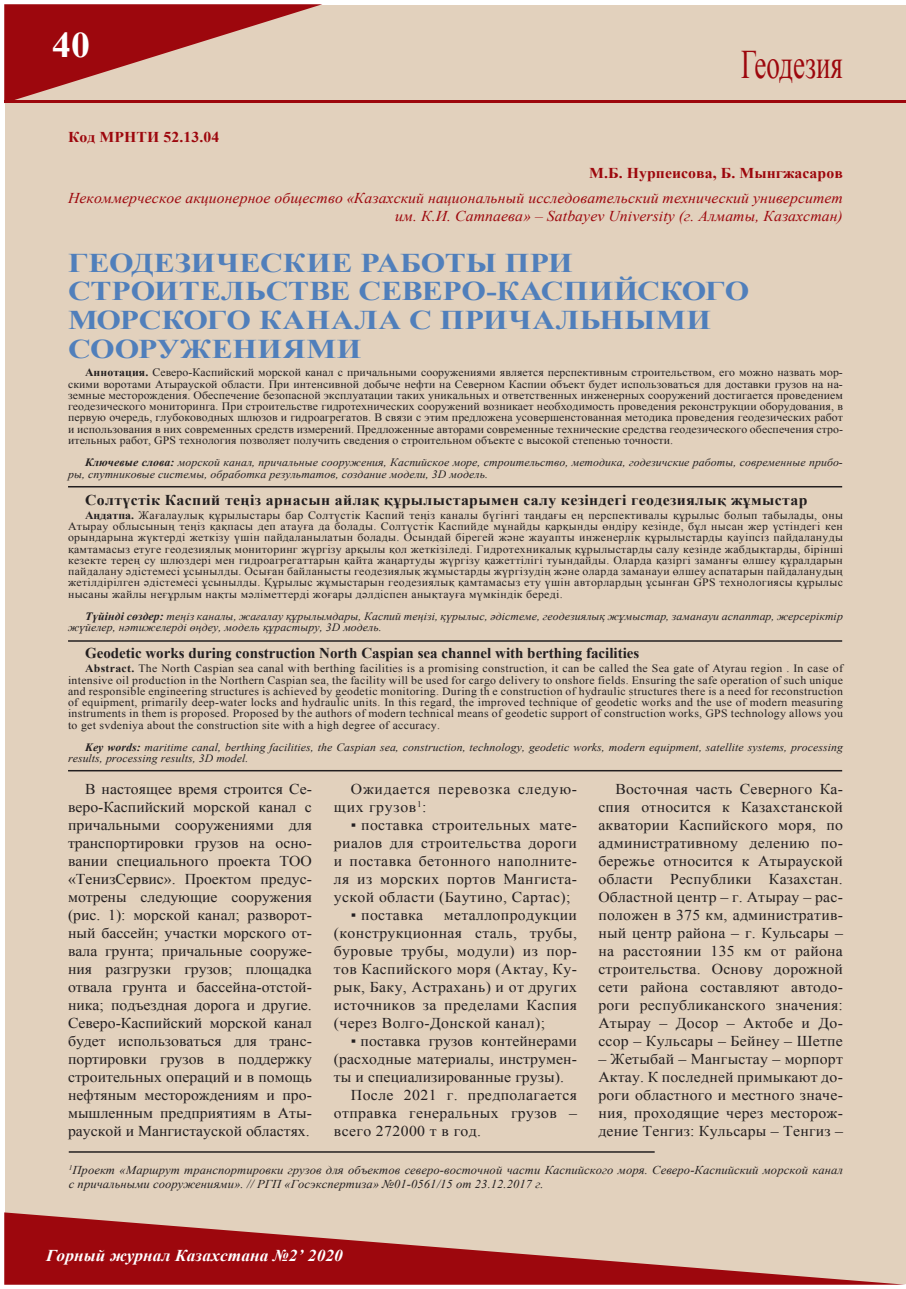
<style>
.page{position:relative;width:906px;height:1289px;background:#fff}
.page>*{position:absolute;margin:0;border:0;box-sizing:border-box;transform-origin:0 0}
.t1{font:40.5px "Times New Roman";color:#9d070d;scale:.67 1}
.t2{font:700 36px "Times New Roman";color:#fff;scale:1.05 1}
.t3{font:700 27px/28.5px "Times New Roman";letter-spacing:.005em;color:#507fbb;scale:1.17 1}
.t4{font:italic 700 16.5px "Times New Roman";letter-spacing:.005em;color:#fff;scale:1.05 1}
.t5{font:15px/18px "Times New Roman";letter-spacing:.015em;color:#231f20;text-align:justify;scale:1.05 1}
.t6{font:italic 15px/18px "Times New Roman";letter-spacing:.005em;color:#9d070d;text-align:right;scale:1.05 1}
.t7{font:700 15px "Times New Roman";letter-spacing:.025em;color:#231f20;scale:1.05 1}
.t8{font:700 15px "Times New Roman";color:#231f20}
.t9{font:700 15px "Times New Roman";letter-spacing:.005em;color:#9d070d;scale:1.05 1}
.t10{font:15px/18px "Times New Roman";letter-spacing:.045em;color:#231f20;scale:1.05 1}
.t11{font:italic 12px/14.4px "Times New Roman";letter-spacing:.005em;color:#231f20;scale:1.05 1}
.t12{font:11.25px/11.2px "Times New Roman";letter-spacing:.025em;color:#231f20;text-align:justify;scale:1.05 1}
.t13{font:italic 11.25px/11.2px "Times New Roman";letter-spacing:.005em;color:#231f20;scale:1.05 1}
.s1{font-weight:700}
</style>
<div class="page">
<div style="left:5px;top:5px;width:900px;height:1278px;background:#e2d1bd"></div>
<svg style="left:4px;top:4px;width:318px;height:96px"></svg>
<svg style="left:4px;top:1212px;width:902px;height:72px"></svg>
<hr style="left:4px;top:100px;width:902px;height:3px;background:#9d070d">
<hr style="left:68px;top:770px;width:774px;height:1px;background:#231f20">
<hr style="left:68px;top:640px;width:774px;height:1px;background:#231f20">
<hr style="left:68px;top:486px;width:774px;height:1px;background:#231f20">
<hr style="left:69px;top:1151px;width:585px;height:1px;background:#231f20">
<h2 class="t2" style="left:52px;top:20px;width:38px">40</h2>
<h3 class="t9" style="left:68px;top:127px;width:56px">Код МРНТ</h3>
<h3 class="t9" style="left:147px;top:127px;width:70px">И 52.13.04</h3>
<h1 class="t1" style="left:741px;top:37px;width:153px">Геодезия</h1>
<h3 class="t9" style="left:589px;top:163px;width:243px">М.Б. Нурпеисова, Б. Мынгжасаров</h3>
<h3 class="t6" style="left:68px;top:189px;width:739px">Некоммерческое акционерное общество «Казахский национальный исследовательский технический университет им. К.И. Сатпаева» – Satbayev University (г. Алматы, Казахстан)</h3>
<h3 class="t3" style="left:68px;top:248px;width:126px">Геодезиче</h3>
<h3 class="t3" style="left:260px;top:248px;width:40px">ские</h3>
<h3 class="t3" style="left:68px;top:248px;width:427px;text-indent:292px">работы при строительстве севе</h3>
<h3 class="t3" style="left:68px;top:276px;width:584px;text-indent:374px">ро-каспийского морского канала с причальными сооружениями</h3>
<p class="t12" style="left:68px;top:367px;width:739px;text-indent:17px"><span class="s1">Аннотация.</span> Северо-Каспийский морской канал с причальными сооружениями является перспективным строительством, его можно назвать мор&shy;скими воротами Атырауской области. При интенсивной добыче нефти на Северном Каспии объект будет использоваться для доставки грузов на на&shy;земные месторождения. Обеспечение безопасной эксплуатации таких уникальных и ответственных инженерных сооружений достигается проведением геодезического мониторинга. При строительстве гидротехнических сооружений возникает необходимость проведения реконструкции оборудования, в первую очередь, глубоководных шлюзов и гидроагрегатов. В связи с этим предложена усовершенстованная методика проведения геодезических работ и использования в них современных средств измерений. Предложенные авторами современные технические средства геодезического обеспечения стро&shy;ительных работ, GPS технология позволяет получить сведения о строительном объекте с высокой степенью точности.</p>
<p class="t13" style="left:68px;top:456px;width:739px;text-indent:17px"><span class="s1">Ключевые слова:</span> морской канал, причальные сооружения, Каспийское море, строительство, методика, годезичские работы, современные прибо&shy;ры, спутниковые системы, обработка результатов, создание модели, 3D модель.</p>
<h3 class="t7" style="left:85px;top:489px;width:689px">Солтүстік Каспий теңіз арнасын айлақ құрылыстарымен салу кезіндегі геодезиялық жұмыстар</h3>
<p class="t12" style="left:68px;top:509px;width:739px;text-indent:17px"><span class="s1">Аңдатпа.</span> Жағалаулық құрылыстары бар Солтүстік Каспий теңіз каналы бүгінгі таңдағы ең перспективалы құрылыс болып табылады, оны Атырау облысының теңіз қақпасы деп атауға да болады. Солтүстік Каспийде мұнайды қарқынды өндіру кезінде, бұл нысан жер үстіндегі кен орындарына жүктерді жеткізу үшін пайдаланылатын болады. Осындай бірегей және жауапты инженерлік құрылыстарды қауіпсіз пайдалануды қамтамасыз етуге геодезиялық мониторинг жүргізу арқылы қол жеткізіледі. Гидротехникалық құрылыстарды салу кезінде жабдықтарды, бірінші кезекте терең су шлюздері мен гидроагрегаттарын қайта жаңартуды жүргізу қажеттілігі туындайды. Оларда қазіргі заманғы өлшеу құралдарын пайдалану әдістемесі ұсынылды. Осыған байланысты геодезиялық жұмыстарды жүргізудің және оларда заманауи өлшеу аспатарын пайдаланудың жетілдірілген әдістемесі ұсынылды. Құрылыс жұмыстарын геодезиялық қамтамасыз ету үшін авторлардың ұсынған GPS технологиясы құрылыс нысаны жайлы неғұрлым нақты мәліметтерді жоғары дәлдіспен анықтауға мүмкіндік береді.</p>
<p class="t13" style="left:68px;top:610px;width:739px;text-indent:17px"><span class="s1">Түйінді сөздер:</span> теңіз каналы, жағалау құрылымдары, Каспий теңізі, қүрылыс, әдістеме, геодезиялық жұмыстар, заманауи аспаптар, жерсеріктір жүйелер, нәтижелерді өңдеу, модель құрастыру, 3D модель.</p>
<h3 class="t8" style="left:85px;top:642px;width:556px">Geodetic works during construction North Caspian sea channel with berthing facilities</h3>
<p class="t12" style="left:68px;top:662px;width:739px;text-indent:17px"><span class="s1">Abstract.</span> The North Caspian sea canal with berthing facilities is a promising construction, it can be called the Sea gate of Atyrau region . In case of intensive oil production in the Northern Caspian sea, the facility will be used for cargo delivery to onshore fields. Ensuring the safe operation of such unique and responsible engineering structures is achieved by geodetic monitoring. During th e construction of hydraulic structures there is a need for reconstruction of equipment, primarily deep-water locks and hydraulic units. In this regard, the improved technique of geodetic works and the use of modern measuring instruments in them is proposed. Proposed by the authors of modern technical means of geodetic support of construction works, GPS technology allows you to get svdeniya about the construction site with a high degree of accuracy.</p>
<p class="t13" style="left:68px;top:741px;width:739px;text-indent:17px"><span class="s1">Key words:</span> maritime canal, berthing facilities, the Caspian sea, construction, technology, geodetic works, modern equipment, satellite systems, processing results, processing results, 3D model.</p>
<p class="t5" style="left:68px;top:779px;width:234px;text-align:left;text-indent:17px">В настоящее время строится Се&shy;веро-Каспийский морской канал с причальными сооружениями для транспортировки грузов на осно&shy;вании специального проекта ТОО «ТенизСервис». Проектом предус&shy;мотрены следующие сооружения (рис. 1): морской канал; разворот&shy;ный бассейн; участки морского от&shy;вала грунта; причальные сооруже&shy;ния разгрузки грузов; площадка отвала грунта и бассейна-отстой&shy;ника; подъездная дорога и другие.<br>Северо-Каспийский морской канал будет использоваться для транс&shy;портировки грузов в поддержку строительных операций и в помощь нефтяным месторождениям и про&shy;мышленным предприятиям в Аты&shy;рауской и Мангистауской областях.</p>
<p class="t5" style="left:598px;top:779px;width:234px;text-indent:17px">Восточная часть Северного Ка&shy;спия относится к Казахстанской акватории Каспийского моря, по административному делению по&shy;бережье относится к Атырауской области Республики Казахстан.<br>Областной центр – г. Атырау – рас&shy;положен в 375 км, административ&shy;ный центр района – г. Кульсары – на расстоянии 135 км от района строительства. Основу дорожной сети района составляют автодо&shy;роги республиканского значения:<br>Атырау – Досор – Актобе и До&shy;ссор – Кульсары – Бейнеу – Шетпе</p>
<h3 class="t10" style="left:334px;top:779px;width:233px;text-indent:17px">Ожидается перевозка следую&shy;щих грузов<sup>1</sup>:</h3>
<h3 class="t5" style="left:334px;top:815px;width:233px;text-indent:17px">▪ поставка строительных мате&shy;риалов для строительства дороги и поставка бетонного наполните&shy;ля из морских портов Мангиста&shy;уской области (Баутино, Сартас);</h3>
<h3 class="t5" style="left:351px;top:905px;width:70px">▪ поставка</h3>
<h3 class="t5" style="left:334px;top:905px;width:233px;text-indent:110px">металлопродукции (конструкционная сталь, трубы, буровые трубы, модули) из пор&shy;тов Каспийского моря (Актау, Ку&shy;рык, Баку, Астрахань) и от других источников за пределами Каспия (через Волго-Донской канал);</h3>
<h3 class="t5" style="left:351px;top:1031px;width:217px">▪ поставка грузов контейнерами</h3>
<h3 class="t5" style="left:334px;top:1049px;width:233px">(расходные материалы, инструмен-</h3>
<h3 class="t5" style="left:334px;top:1067px;width:221px">ты и специализированные грузы).</h3>
<h3 class="t5" style="left:351px;top:1085px;width:217px">После 2021 г. предполагается</h3>
<h3 class="t5" style="left:334px;top:1103px;width:233px">отправка генеральных грузов –</h3>
<h3 class="t5" style="left:334px;top:1121px;width:142px">всего 272000 т в год.</h3>
<p class="t11" style="left:69px;top:1162px;width:739px"><sup>1</sup>Проект «Маршрут транспортировки грузов для объектов северо-восточной части Каспийского моря. Северо-Каспийский морской канал с причальными сооружениями». // РГП «Госэкспертиза» №01-0561/15 от 23.12.2017 г.</p>
<h3 class="t5" style="left:598px;top:1049px;width:234px">– Жетыбай – Мангыстау – морпорт Актау. К последней примыкают до&shy;роги областного и местного значе&shy;ния, проходящие через месторож&shy;дение Тенгиз: Кульсары – Тенгиз –</h3>
<h3 class="t4" style="left:46px;top:1244px;width:284px">Горный журнал Казахстана №2’ 2020</h3>
</div>
